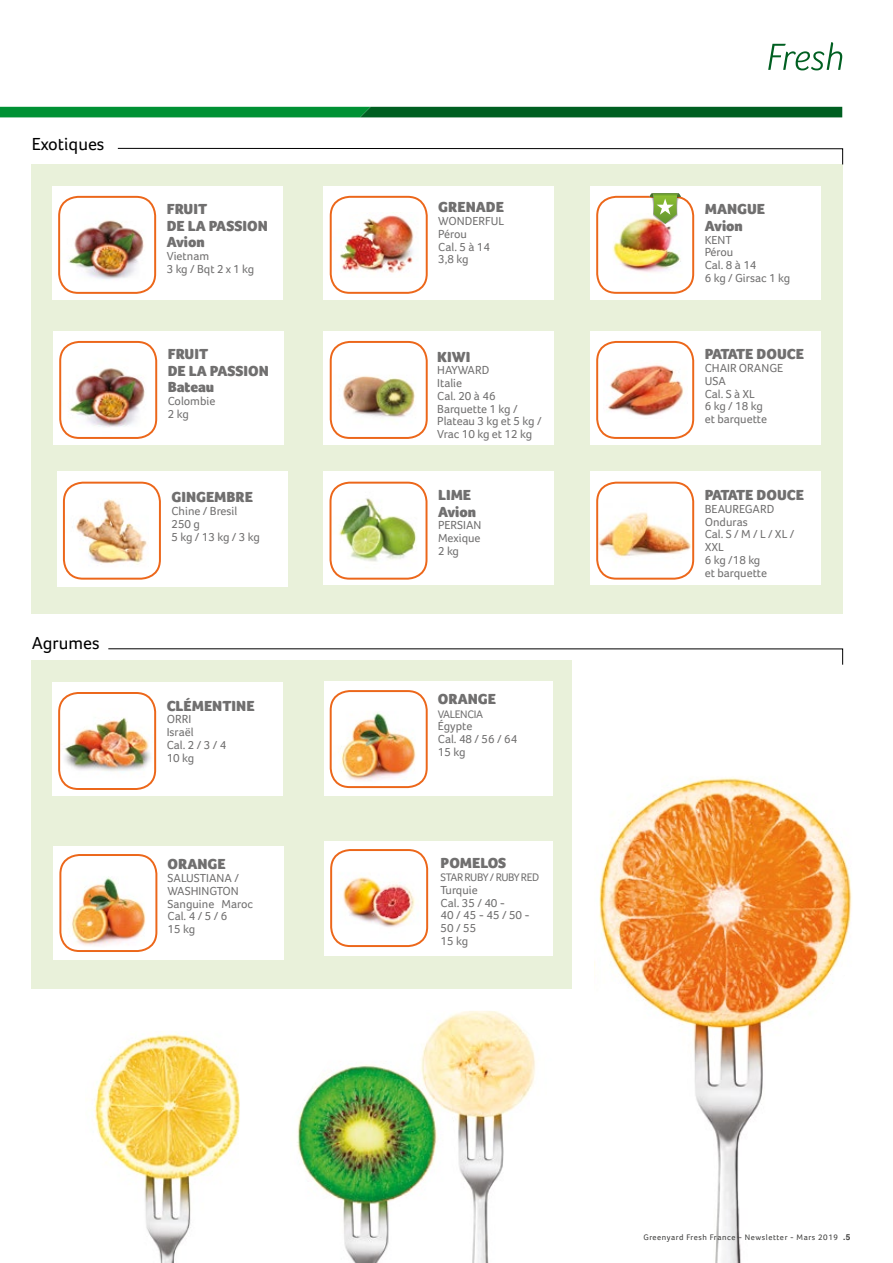
<style>
.page{position:relative;width:893px;height:1263px;background:#fff}
.page>*{position:absolute;margin:0;border:0;box-sizing:border-box;transform-origin:0 0}
.t1{font:18px "Foco";color:#000}
.t2{font:900 15px/16.5px "Foco";color:#706f6f}
.t3{font:12px/12.8px "Foco";color:#706f6f}
.t4{font:11.25px "Foco";letter-spacing:-.03em;color:#706f6f}
.t5{font:8.25px "Foco";letter-spacing:.07em;color:#3c3c3b}
.s1{font-family:"Helvetica LT Std";font-weight:700}
</style>
<div class="page">
<div style="left:32px;top:164px;width:811px;height:450px;background:#e9f1da"></div>
<img style="left:594px;top:777px;width:258px;height:486px">
<svg style="left:117px;top:148px;width:726px;height:17px"></svg>
<div style="left:324px;top:331px;width:230px;height:114px;background:#fff"></div>
<img style="left:331px;top:342px;width:96px;height:96px">
<div style="left:330px;top:341px;width:98px;height:98px;border:2px solid #ec671a;border-radius:19px"></div>
<div style="left:52px;top:186px;width:231px;height:114px;background:#fff"></div>
<img style="left:59px;top:197px;width:96px;height:94px">
<div style="left:58px;top:196px;width:98px;height:98px;border:2px solid #ec671a;border-radius:19px"></div>
<div style="left:324px;top:186px;width:230px;height:114px;background:#fff"></div>
<img style="left:340px;top:212px;width:74px;height:61px">
<div style="left:330px;top:196px;width:98px;height:98px;border:2px solid #ec671a;border-radius:19px"></div>
<div style="left:57px;top:472px;width:230px;height:114px;background:#fff"></div>
<img style="left:64px;top:483px;width:96px;height:96px">
<div style="left:63px;top:482px;width:98px;height:98px;border:2px solid #ec671a;border-radius:19px"></div>
<svg style="left:0;top:107px;width:842px;height:10px;background:#007429"></svg>
<svg style="left:768px;top:42px;width:74px;height:28px"></svg>
<div style="left:53px;top:331px;width:231px;height:114px;background:#fff"></div>
<img style="left:60px;top:342px;width:96px;height:96px;border-radius:19px">
<div style="left:59px;top:341px;width:98px;height:98px;border:2px solid #ec671a;border-radius:19px"></div>
<div style="left:324px;top:472px;width:230px;height:113px;background:#fff"></div>
<img style="left:331px;top:483px;width:95px;height:95px">
<div style="left:330px;top:482px;width:97px;height:98px;border:2px solid #ec671a;border-radius:19px"></div>
<div style="left:590px;top:186px;width:231px;height:114px;background:#fff"></div>
<img style="left:597px;top:197px;width:96px;height:96px;border-radius:19px">
<div style="left:596px;top:196px;width:98px;height:98px;border:2px solid #ec671a;border-radius:19px"></div>
<div style="left:590px;top:331px;width:231px;height:114px;background:#fff"></div>
<img style="left:608px;top:365px;width:76px;height:51px">
<div style="left:596px;top:341px;width:98px;height:98px;border:2px solid #ec671a;border-radius:19px"></div>
<div style="left:590px;top:472px;width:231px;height:113px;background:#fff"></div>
<svg style="left:597px;top:483px;width:96px;height:96px"></svg>
<div style="left:596px;top:482px;width:98px;height:98px;border:2px solid #ec671a;border-radius:19px"></div>
<svg style="left:108px;top:648px;width:735px;height:17px"></svg>
<div style="left:32px;top:660px;width:540px;height:329px;background:#e9f1da"></div>
<div style="left:324px;top:841px;width:229px;height:115px;background:#fff"></div>
<img style="left:343px;top:876px;width:72px;height:51px">
<div style="left:330px;top:849px;width:98px;height:98px;border:2px solid #ec671a;border-radius:19px"></div>
<div style="left:324px;top:681px;width:229px;height:115px;background:#fff"></div>
<img style="left:331px;top:694px;width:96px;height:93px">
<div style="left:330px;top:690px;width:98px;height:98px;border:2px solid #ec671a;border-radius:19px"></div>
<svg style="left:649px;top:193px;width:32px;height:31px"></svg>
<div style="left:53px;top:846px;width:231px;height:114px;background:#fff"></div>
<img style="left:60px;top:859px;width:96px;height:92px">
<div style="left:59px;top:854px;width:98px;height:98px;border:2px solid #ec671a;border-radius:19px"></div>
<div style="left:52px;top:682px;width:231px;height:114px;background:#fff"></div>
<img style="left:59px;top:693px;width:96px;height:94px">
<div style="left:58px;top:692px;width:98px;height:98px;border:2px solid #ec671a;border-radius:19px"></div>
<img style="left:95px;top:1034px;width:145px;height:229px">
<img style="left:297px;top:1011px;width:239px;height:252px">
<h1 class="t1" style="left:32px;top:134px;width:74px">Exotiques</h1>
<h1 class="t1" style="left:32px;top:632px;width:69px">Agrumes</h1>
<p class="t2" style="left:167px;top:201px;width:103px">FRUIT<br>DE LA PASSION<br>Avion</p>
<p class="t3" style="left:167px;top:250px;width:89px">Vietnam<br>3 kg / Bqt 2 x 1 kg</p>
<p class="t2" style="left:168px;top:346px;width:103px">FRUIT<br>DE LA PASSION<br>Bateau</p>
<p class="t3" style="left:168px;top:395px;width:49px">Colombie<br>2 kg</p>
<p class="t2" style="left:171px;top:489px;width:83px">GINGEMBRE</p>
<p class="t3" style="left:171px;top:504px;width:90px">Chine / Bresil<br>250 g<br>5 kg / 13 kg / 3 kg</p>
<p class="t2" style="left:167px;top:697px;width:89px">CLÉMENTINE</p>
<p class="t3" style="left:167px;top:713px;width:61px">ORRI<br>Israël<br>Cal. 2 / 3 / 4<br>10 kg</p>
<p class="t2" style="left:168px;top:856px;width:60px">ORANGE</p>
<p class="t3" style="left:168px;top:871px;width:87px">SALUSTIANA /<br>WASHINGTON<br>Sanguine Maroc<br>Cal. 4 / 5 / 6<br>15 kg</p>
<p class="t2" style="left:438px;top:199px;width:67px">GRENADE</p>
<p class="t3" style="left:438px;top:214px;width:68px">WONDERFUL<br>Pérou<br>Cal. 5 à 14<br>3,8 kg</p>
<p class="t2" style="left:437px;top:348px;width:35px">KIWI</p>
<p class="t3" style="left:437px;top:364px;width:106px">HAYWARD<br>Italie<br>Cal. 20 à 46<br>Barquette 1 kg /<br>Plateau 3 kg et 5 kg /<br>Vrac 10 kg et 12 kg</p>
<p class="t2" style="left:438px;top:487px;width:40px">LIME<br>Avion</p>
<p class="t3" style="left:438px;top:519px;width:45px;text-align:justify">PERSIAN Mexique 2 kg</p>
<p class="t2" style="left:438px;top:691px;width:60px">ORANGE</p>
<p class="t4" style="left:438px;top:707px;width:47px">VALENCIA</p>
<p class="t3" style="left:438px;top:720px;width:81px">Égypte<br>Cal. 48 / 56 / 64<br>15 kg</p>
<p class="t2" style="left:441px;top:854px;width:67px">POMELOS</p>
<p class="t4" style="left:441px;top:871px;width:100px">STAR RUBY / RUBY RED</p>
<p class="t3" style="left:441px;top:883px;width:91px">Turquie<br>Cal. 35 / 40 -<br>40 / 45 - 45 / 50 -<br>50 / 55<br>15 kg</p>
<p class="t2" style="left:705px;top:201px;width:62px">MANGUE<br>Avion</p>
<p class="t3" style="left:705px;top:233px;width:87px">KENT<br>Pérou<br>Cal. 8 à 14<br>6 kg / Girsac 1 kg</p>
<p class="t2" style="left:705px;top:346px;width:101px">PATATE DOUCE</p>
<p class="t3" style="left:705px;top:362px;width:80px">CHAIR ORANGE<br>USA<br>Cal. S à XL<br>6 kg / 18 kg<br>et barquette</p>
<p class="t2" style="left:705px;top:487px;width:101px">PATATE DOUCE</p>
<p class="t3" style="left:705px;top:502px;width:91px">BEAUREGARD<br>Onduras<br>Cal. S / M / L / XL /<br>XXL<br>6 kg /18 kg<br>et barquette</p>
<p class="t5" style="left:643px;top:1233px;width:209px">Greenyard Fresh France - Newsletter - Mars 2019 <span class="s1">.5</span></p>
</div>
